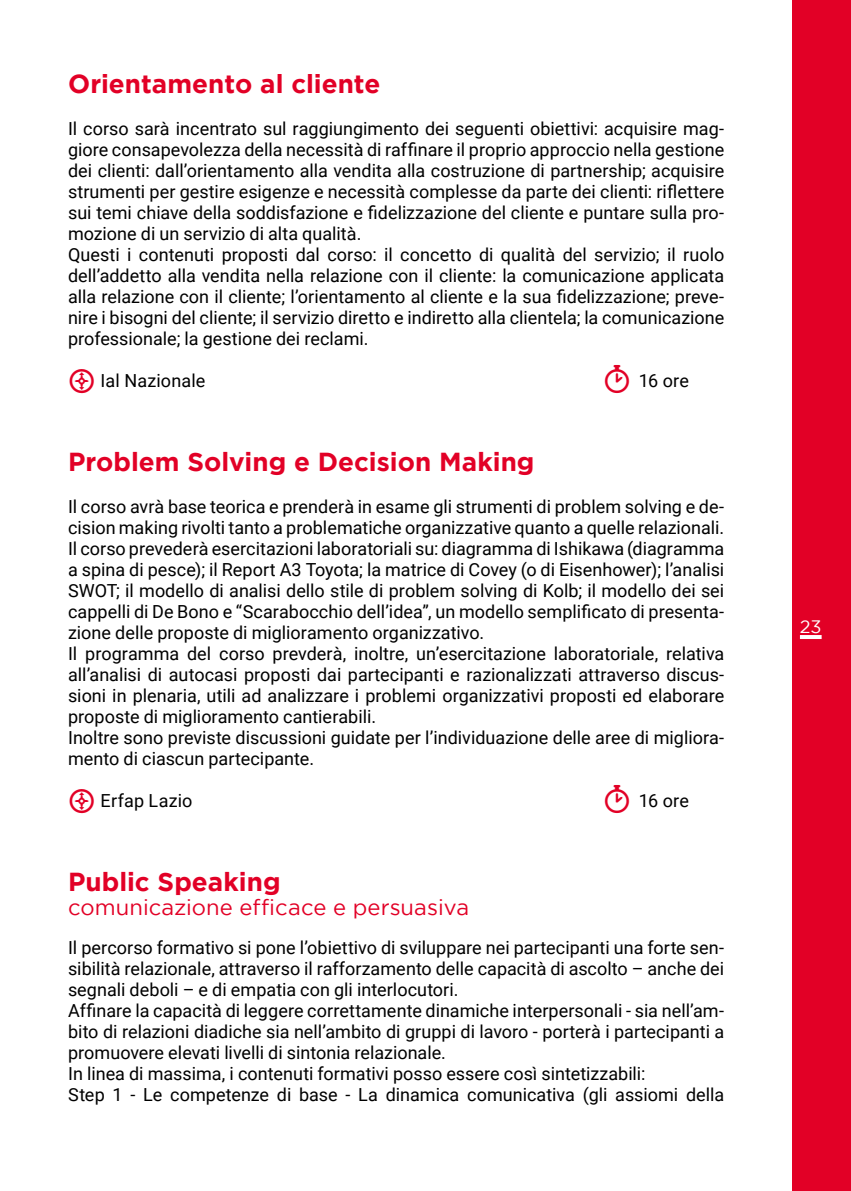
<style>
.page{position:relative;width:851px;height:1191px;background:#fff}
.page>*{position:absolute;margin:0;border:0;box-sizing:border-box;transform-origin:0 0}
.t1{font:700 26px "Gotham";color:#e20026}
.t2{font:22px "Gotham";letter-spacing:.005em;color:#e20026}
.t3{font:18px/21px "Roboto";color:#000}
.t4{font:18px "Gotham";color:#fff}
</style>
<div class="page">
<div style="left:792px;top:0;width:58px;height:1191px;background:#e20026"></div>
<hr style="left:799px;top:635px;width:22px;height:4px;background:#fff">
<h1 class="t1" style="left:68px;top:69px;width:314px">Orientamento al cliente</h1>
<p class="t3" style="left:68px;top:117px;width:657px">Il corso sarà incentrato sul raggiungimento dei seguenti obiettivi: acquisire mag&shy;giore consapevolezza della necessità di raffinare il proprio approccio nella gestione dei clienti: dall’orientamento alla vendita alla costruzione di partnership; acquisire strumenti per gestire esigenze e necessità complesse da parte dei clienti: riflettere sui temi chiave della soddisfazione e fidelizzazione del cliente e puntare sulla pro&shy;mozione di un servizio di alta qualità.<br>Questi i contenuti proposti dal corso: il concetto di qualità del servizio; il ruolo dell’addetto alla vendita nella relazione con il cliente: la comunicazione applicata alla relazione con il cliente; l’orientamento al cliente e la sua fidelizzazione; preve&shy;nire i bisogni del cliente; il servizio diretto e indiretto alla clientela; la comunicazione professionale; la gestione dei reclami.</p>
<p class="t3" style="left:100px;top:369px;width:106px">Ial Nazionale</p>
<p class="t3" style="left:638px;top:369px;width:52px">16 ore</p>
<h1 class="t1" style="left:68px;top:447px;width:468px">Problem Solving e Decision Making</h1>
<p class="t3" style="left:68px;top:495px;width:657px">Il corso avrà base teorica e prenderà in esame gli strumenti di problem solving e de&shy;cision making rivolti tanto a problematiche organizzative quanto a quelle relazionali.<br>Il corso prevederà esercitazioni laboratoriali su: diagramma di Ishikawa (diagramma a spina di pesce); il Report A3 Toyota; la matrice di Covey (o di Eisenhower); l’analisi SWOT; il modello di analisi dello stile di problem solving di Kolb; il modello dei sei cappelli di De Bono e “Scarabocchio dell’idea”, un modello semplificato di presenta&shy;zione delle proposte di miglioramento organizzativo.<br>Il programma del corso prevderà, inoltre, un’esercitazione laboratoriale, relativa all’analisi di autocasi proposti dai partecipanti e razionalizzati attraverso discus&shy;sioni in plenaria, utili ad analizzare i problemi organizzativi proposti ed elaborare proposte di miglioramento cantierabili.<br>Inoltre sono previste discussioni guidate per l’individuazione delle aree di migliora&shy;mento di ciascun partecipante.</p>
<p class="t3" style="left:100px;top:789px;width:93px">Erfap Lazio</p>
<p class="t3" style="left:638px;top:789px;width:52px">16 ore</p>
<h1 class="t1" style="left:68px;top:867px;width:214px">Public Speaking</h1>
<p class="t2" style="left:68px;top:895px;width:402px">comunicazione efficace e persuasiva</p>
<p class="t3" style="left:68px;top:936px;width:657px">Il percorso formativo si pone l’obiettivo di sviluppare nei partecipanti una forte sen&shy;sibilità relazionale, attraverso il rafforzamento delle capacità di ascolto – anche dei segnali deboli – e di empatia con gli interlocutori.<br>Affinare la capacità di leggere correttamente dinamiche interpersonali - sia nell’am&shy;bito di relazioni diadiche sia nell’ambito di gruppi di lavoro - porterà i partecipanti a promuovere elevati livelli di sintonia relazionale.<br>In linea di massima, i contenuti formativi posso essere così sintetizzabili:<br>Step 1 - Le competenze di base - La dinamica comunicativa (gli assiomi della</p>
<p class="t4" style="left:799px;top:616px;width:23px">23</p>
</div>
